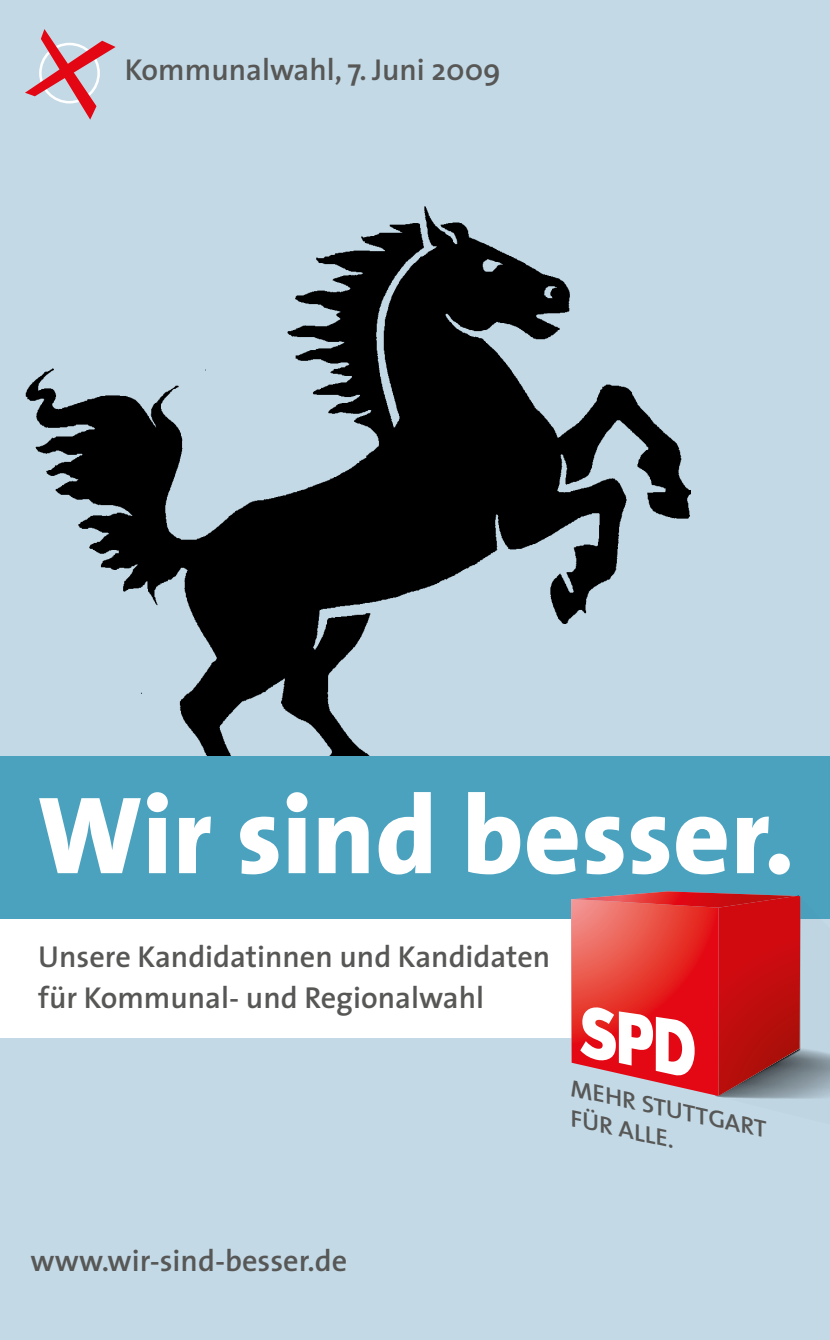
<style>
.page{position:relative;width:830px;height:1340px;background:#fff}
.page>*{position:absolute;margin:0;border:0;box-sizing:border-box;transform-origin:0 0}
.t1{font:800 111.15px "The Sans";color:#fff}
.t2{font:600 30.38px/41.2px "The Sans";color:#575756}
.t3{font:italic 600 23.62px/29.5px "The Sans";color:#575756;scale:1.08 1}
</style>
<div class="page">
<div style="left:0;top:0;width:829px;height:1339px;background:#c3d9e6"></div>
<img style="left:25px;top:206px;width:665px;height:550px">
<div style="left:0;top:918px;width:583px;height:120px;background:#fff"></div>
<div style="left:0;top:756px;width:829px;height:162px;background:#4ba2bf"></div>
<img style="left:716px;top:896px;width:113px;height:203px">
<svg style="left:570px;top:891px;width:230px;height:205px"></svg>
<svg style="left:25px;top:29px;width:91px;height:91px"></svg>
<p class="t2" style="left:125px;top:48px;width:377px">Kommunalwahl, 7. Juni 2009</p>
<h1 class="t1" style="left:37px;top:742px;width:758px">Wir sind besser.</h1>
<p class="t2" style="left:38px;top:935px;width:513px">Unsere Kandidatinnen und Kandidaten für Kommunal- und Regionalwahl</p>
<p class="t3" style="left:575px;top:1073px;width:187px;rotate:12deg">MEHR STUTTGART<br>FÜR ALLE.</p>
<p class="t2" style="left:30px;top:1239px;width:318px">www.wir-sind-besser.de</p>
</div>
